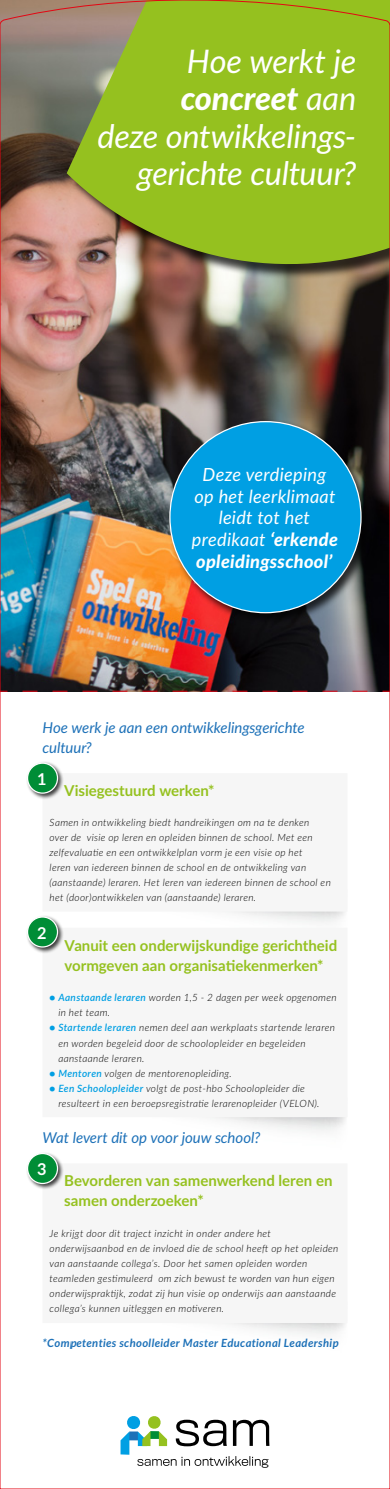
<style>
.page{position:relative;width:390px;height:1489px;background:#fff}
.page>*{position:absolute;margin:0;border:0;box-sizing:border-box;transform-origin:0 0}
.t1{font:italic 32.5px/37.5px "Lato";letter-spacing:-.01em;color:#fff;text-align:right}
.t2{font:italic 18.12px/21.8px "Lato";letter-spacing:.015em;color:#fff;text-align:center}
.t3{font:700 16.25px "Lato";color:#fff}
.t4{font:700 15px/20px "Lato";color:#95c11f}
.t5{font:italic 15px/20px "Lato";letter-spacing:-.005em;color:#1d71b8}
.t6{font:italic 700 11.25px "Lato";letter-spacing:.03em;color:#1d71b8}
.t7{font:italic 300 10px/15px "Lato";letter-spacing:.035em;color:#000}
.s1{font-weight:800}
.s2{font-weight:900;font-style:normal;color:#009fe3}
.s3{font-weight:600;color:#009fe3}
</style>
<div class="page">
<img style="left:0;top:0;width:390px;height:1488px">
<svg style="left:22px;top:691px;width:353px;height:1px"></svg>
<h1 class="t1" style="left:97px;top:41px;width:260px">Hoe werkt je <span class="s1">concreet</span> aan<br>deze ontwikkelings&shy;gerichte cultuur?</h1>
<h2 class="t2" style="left:192px;top:462px;width:147px">Deze verdieping op het leerklimaat leidt tot het predikaat <span class="s1">‘erkende opleidingsschool’</span></h2>
<h3 class="t5" style="left:43px;top:716px;width:263px">Hoe werk je aan een ontwikkelingsgerichte cultuur?</h3>
<h3 class="t3" style="left:37px;top:766px;width:11px">1</h3>
<h3 class="t4" style="left:64px;top:779px;width:152px">Visiegestuurd werken*</h3>
<p class="t7" style="left:50px;top:814px;width:283px">Samen in ontwikkeling biedt handreikingen om na te denken<br>over de visie op leren en opleiden binnen de school. Met een zelfevaluatie en een ontwikkelplan vorm je een visie op het<br>leren van iedereen binnen de school en de ontwikkeling van (aanstaande) leraren. Het leren van iedereen binnen de school en het (door)ontwikkelen van (aanstaande) leraren.</p>
<h3 class="t4" style="left:64px;top:935px;width:274px">Vanuit een onderwijskundige gerichtheid vormgeven aan organisatiekenmerken*</h3>
<p class="t7" style="left:58px;top:989px;width:280px;text-indent:-9px"><span class="s2">•</span> <span class="s3">Aanstaande leraren</span> worden 1,5 - 2 dagen per week opgenomen in het team.</p>
<p class="t7" style="left:58px;top:1019px;width:278px;text-indent:-9px"><span class="s2">•</span> <span class="s3">Startende leraren</span> nemen deel aan werkplaats startende leraren en worden begeleid door de schoolopleider en begeleiden aanstaande leraren.</p>
<p class="t7" style="left:50px;top:1064px;width:184px"><span class="s2">•</span> <span class="s3">Mentoren</span> volgen de mentorenopleiding.</p>
<p class="t7" style="left:58px;top:1079px;width:262px;text-indent:-9px"><span class="s2">•</span> <span class="s3">Een Schoolopleider</span> volgt de post-hbo Schoolopleider die resulteert in een beroepsregistratie lerarenopleider (VELON).</p>
<h3 class="t3" style="left:37px;top:920px;width:11px">2</h3>
<h3 class="t5" style="left:43px;top:1126px;width:219px">Wat levert dit op voor jouw school?</h3>
<h3 class="t3" style="left:37px;top:1157px;width:11px">3</h3>
<h3 class="t4" style="left:64px;top:1169px;width:270px">Bevorderen van samenwerkend leren en samen onderzoeken*</h3>
<p class="t7" style="left:50px;top:1225px;width:290px">Je krijgt door dit traject inzicht in onder andere het onderwijsaanbod en de invloed die de school heeft op het opleiden van aanstaande collega’s. Door het samen opleiden worden teamleden gestimuleerd om zich bewust te worden van hun eigen onderwijspraktijk, zodat zij hun visie op onderwijs aan aanstaande collega’s kunnen uitleggen en motiveren.</p>
<p class="t6" style="left:43px;top:1334px;width:298px">*Competenties schoolleider Master Educational Leadership</p>
</div>
